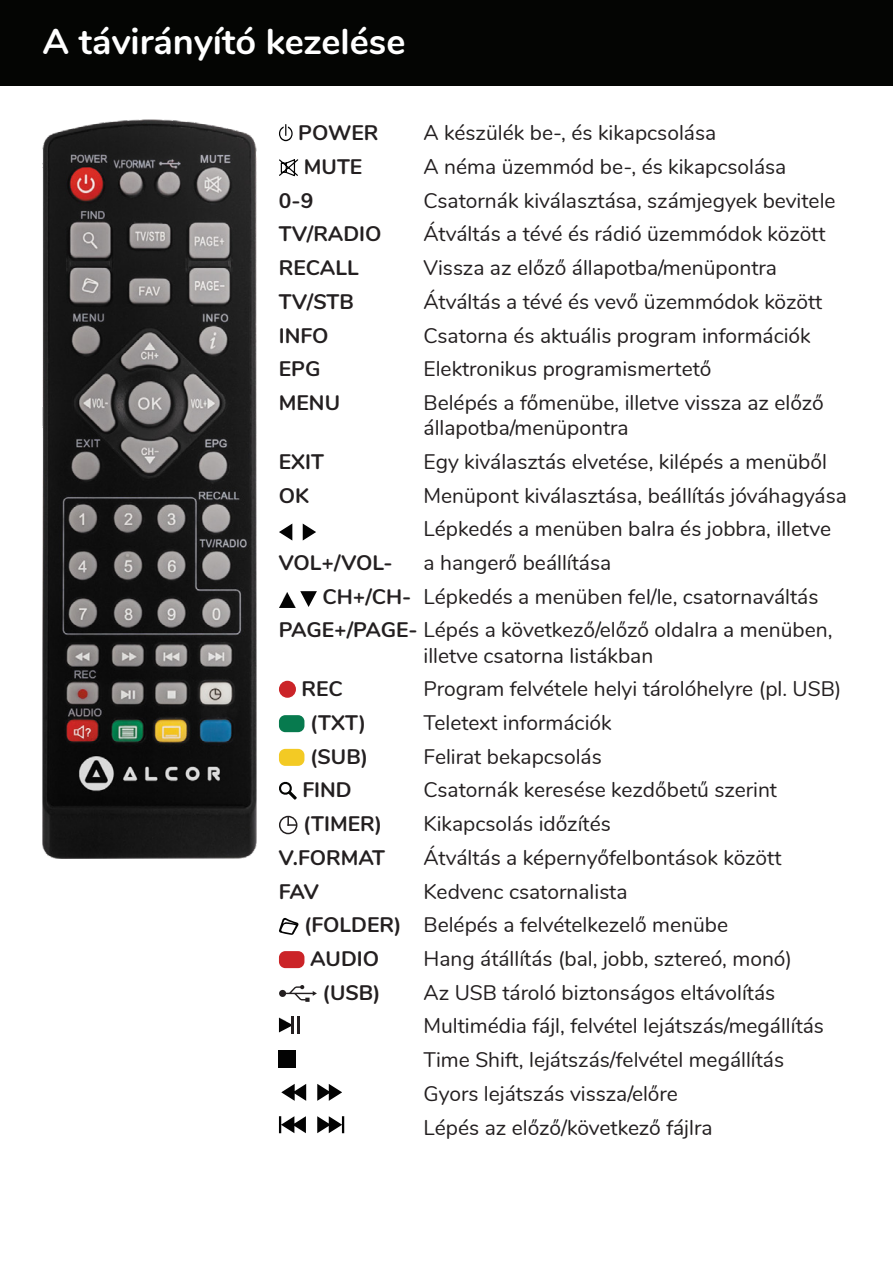
<style>
.page{position:relative;width:893px;height:1263px;background:#fff}
.page>*{position:absolute;margin:0;border:0;box-sizing:border-box;transform-origin:0 0}
.t1{font:700 36px "Nunito";color:#fff}
.t2{font:21px/25.2px "Nunito";color:#231f20}
.t3{font:700 21px "Nunito";color:#231f20}
.s1{font-weight:700}
</style>
<div class="page">
<img style="left:43px;top:119px;width:213px;height:740px">
<svg style="left:279px;top:124px;width:14px;height:17px"></svg>
<svg style="left:279px;top:159px;width:20px;height:18px"></svg>
<svg style="left:279px;top:523px;width:13px;height:17px"></svg>
<svg style="left:303px;top:523px;width:13px;height:17px"></svg>
<svg style="left:279px;top:591px;width:38px;height:17px"></svg>
<div style="left:279px;top:681px;width:17px;height:17px;background:#cb2428;border-radius:50%"></div>
<div style="left:279px;top:715px;width:25px;height:17px;background:#077a4e;border-radius:6px"></div>
<div style="left:279px;top:749px;width:25px;height:17px;background:#f3ca24;border-radius:6px"></div>
<svg style="left:279px;top:781px;width:13px;height:14px"></svg>
<div style="left:288px;top:791px;width:9px;height:9px;border:2px solid #040503"></div>
<div style="left:279px;top:816px;width:18px;height:18px;border:2px solid #231f20;border-radius:50%"></div>
<svg style="left:287px;top:817px;width:9px;height:9px"></svg>
<svg style="left:279px;top:917px;width:20px;height:18px"></svg>
<div style="left:279px;top:951px;width:25px;height:17px;background:#cb2428;border-radius:6px"></div>
<svg style="left:279px;top:985px;width:38px;height:17px"></svg>
<svg style="left:279px;top:1018px;width:12px;height:14px"></svg>
<hr style="left:291px;top:1016px;width:3px;height:17px;background:#231f20">
<hr style="left:297px;top:1016px;width:3px;height:17px;background:#231f20">
<div style="left:279px;top:1050px;width:17px;height:17px;background:#030303"></div>
<svg style="left:281px;top:1084px;width:25px;height:17px"></svg>
<svg style="left:317px;top:1084px;width:25px;height:17px"></svg>
<svg style="left:279px;top:1116px;width:27px;height:17px"></svg>
<svg style="left:317px;top:1116px;width:27px;height:17px"></svg>
<div style="left:0;top:0;width:893px;height:85px;background:#040503"></div>
<p class="t1" style="left:43px;top:15px;width:364px">A távirányító kezelése</p>
<p class="t3" style="left:298px;top:118px;width:82px">POWER</p>
<p class="t2" style="left:423px;top:119px;width:294px">A készülék be-, és kikapcsolása</p>
<p class="t3" style="left:304px;top:151px;width:60px">MUTE</p>
<p class="t2" style="left:423px;top:153px;width:364px">A néma üzemmód be-, és kikapcsolása</p>
<p class="t3" style="left:279px;top:185px;width:36px">0-9</p>
<p class="t2" style="left:423px;top:187px;width:414px">Csatornák kiválasztása, számjegyek bevitele</p>
<p class="t3" style="left:279px;top:219px;width:104px">TV/RADIO</p>
<p class="t2" style="left:423px;top:220px;width:404px">Átváltás a tévé és rádió üzemmódok között</p>
<p class="t3" style="left:279px;top:252px;width:81px">RECALL</p>
<p class="t2" style="left:423px;top:254px;width:355px">Vissza az előző állapotba/menüpontra</p>
<p class="t3" style="left:279px;top:286px;width:76px">TV/STB</p>
<p class="t2" style="left:423px;top:288px;width:400px">Átváltás a tévé és vevő üzemmódok között</p>
<p class="t3" style="left:279px;top:320px;width:51px">INFO</p>
<p class="t2" style="left:423px;top:321px;width:389px">Csatorna és aktuális program információk</p>
<p class="t3" style="left:279px;top:353px;width:43px">EPG</p>
<p class="t2" style="left:423px;top:355px;width:289px">Elektronikus programismertető</p>
<p class="t3" style="left:279px;top:387px;width:63px">MENU</p>
<p class="t2" style="left:423px;top:389px;width:402px">Belépés a főmenübe, illetve vissza az előző állapotba/menüpontra</p>
<p class="t3" style="left:279px;top:446px;width:46px">EXIT</p>
<p class="t2" style="left:423px;top:448px;width:405px">Egy kiválasztás elvetése, kilépés a menüből</p>
<p class="t3" style="left:279px;top:480px;width:32px">OK</p>
<p class="t2" style="left:423px;top:481px;width:425px">Menüpont kiválasztása, beállítás jóváhagyása</p>
<p class="t2" style="left:423px;top:515px;width:409px">Lépkedés a menüben balra és jobbra, illetve</p>
<p class="t3" style="left:279px;top:547px;width:115px">VOL+/VOL-</p>
<p class="t2" style="left:423px;top:549px;width:189px">a hangerő beállítása</p>
<p class="t2" style="left:323px;top:583px;width:497px"><span class="s1">CH+/CH-</span> Lépkedés a menüben fel/le, csatornaváltás</p>
<p class="t2" style="left:423px;top:616px;width:410px;text-indent:-145px"><span class="s1">PAGE+/PAGE-</span> Lépés a következő/előző oldalra a menüben, illetve csatorna listákban</p>
<p class="t3" style="left:302px;top:673px;width:43px">REC</p>
<p class="t2" style="left:423px;top:675px;width:420px">Program felvétele helyi tárolóhelyre (pl. USB)</p>
<p class="t3" style="left:310px;top:707px;width:58px">(TXT)</p>
<p class="t2" style="left:423px;top:709px;width:190px">Teletext információk</p>
<p class="t3" style="left:310px;top:741px;width:59px">(SUB)</p>
<p class="t2" style="left:423px;top:743px;width:180px">Felirat bekapcsolás</p>
<p class="t3" style="left:302px;top:775px;width:51px">FIND</p>
<p class="t2" style="left:423px;top:776px;width:355px">Csatornák keresése kezdőbetű szerint</p>
<p class="t3" style="left:303px;top:808px;width:80px">(TIMER)</p>
<p class="t2" style="left:423px;top:810px;width:189px">Kikapcsolás időzítés</p>
<p class="t3" style="left:279px;top:842px;width:108px">V.FORMAT</p>
<p class="t2" style="left:423px;top:844px;width:360px">Átváltás a képernyőfelbontások között</p>
<p class="t3" style="left:279px;top:876px;width:41px">FAV</p>
<p class="t2" style="left:423px;top:877px;width:206px">Kedvenc csatornalista</p>
<p class="t2" style="left:304px;top:911px;width:425px"><span class="s1">(FOLDER)</span> Belépés a felvételkezelő menübe</p>
<p class="t3" style="left:310px;top:943px;width:70px">AUDIO</p>
<p class="t2" style="left:423px;top:945px;width:370px">Hang átállítás (bal, jobb, sztereó, monó)</p>
<p class="t3" style="left:323px;top:977px;width:59px">(USB)</p>
<p class="t2" style="left:423px;top:979px;width:353px">Az USB tároló biztonságos eltávolítás</p>
<p class="t2" style="left:424px;top:1012px;width:402px">Multimédia fájl, felvétel lejátszás/megállítás</p>
<p class="t2" style="left:423px;top:1046px;width:362px">Time Shift, lejátszás/felvétel megállítás</p>
<p class="t2" style="left:423px;top:1080px;width:256px">Gyors lejátszás vissza/előre</p>
<p class="t2" style="left:423px;top:1113px;width:290px">Lépés az előző/következő fájlra</p>
</div>
